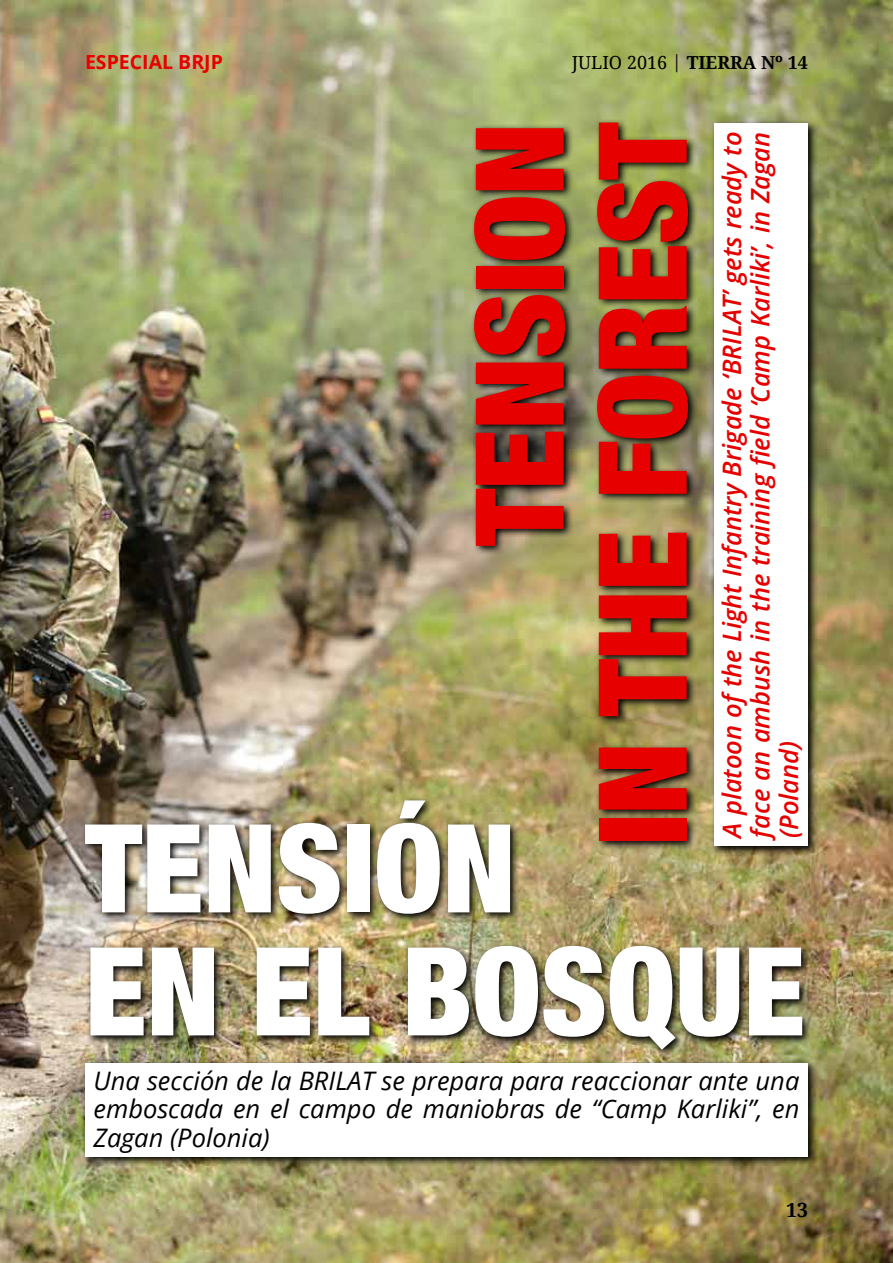
<style>
.page{position:relative;width:893px;height:1263px;background:#fff}
.page>*{position:absolute;margin:0;border:0;box-sizing:border-box;transform-origin:0 0}
.t1{font:900 condensed 123px/123px "Helvetica Neue";letter-spacing:-.01em;color:#e60000;text-align:right}
.t2{font:900 condensed 123px/123px "Helvetica Neue";color:#fff}
.t3{font:italic 600 25.5px/28.5px "Open Sans";color:#e60000;text-align:justify}
.t4{font:italic 25.5px/28.5px "Open Sans";color:#000;text-align:justify}
.t5{font:700 19.5px "Open Sans";color:#e60000}
.t6{font:700 19.5px "Droid Serif";color:#000}
.t7{font:18px "Droid Serif";color:#000}
.s1{font-weight:700}
</style>
<div class="page">
<img style="left:0;top:0;width:893px;height:1263px">
<svg style="left:470px;top:119px;width:228px;height:677px;background:#737148"></svg>
<img style="left:81px;top:796px;width:732px;height:262px">
<svg style="left:710px;top:119px;width:108px;height:737px;background:#6c6843"></svg>
<div style="left:714px;top:123px;width:94px;height:723px;background:#fff"></div>
<img style="left:81px;top:1058px;width:737px;height:108px">
<div style="left:85px;top:1063px;width:723px;height:93px;background:#fff"></div>
<p class="t5" style="left:85px;top:48px;width:139px">ESPECIAL BRJP</p>
<p class="t7" style="left:572px;top:52px;width:238px">JULIO 2016 | <span class="s1">TIERRA Nº 14</span></p>
<h1 class="t1" style="left:452px;top:846px;width:725px;rotate:-90deg">TENSION<br>IN THE FOREST</h1>
<p class="t3" style="left:717px;top:838px;width:707px;rotate:-90deg">A platoon of the Light Infantry Brigade ‘BRILAT’ gets ready to face an ambush in the training field ‘Camp Karliki’, in Zagan (Poland)</p>
<h1 class="t2" style="left:85px;top:800px;width:722px">TENSIÓN<br>EN EL BOSQUE</h1>
<p class="t4" style="left:94px;top:1065px;width:707px">Una sección de la BRILAT se prepara para reaccionar ante una emboscada en el campo de maniobras de “Camp Karliki”, en Zagan (Polonia)</p>
<p class="t6" style="left:786px;top:1199px;width:23px">13</p>
</div>
